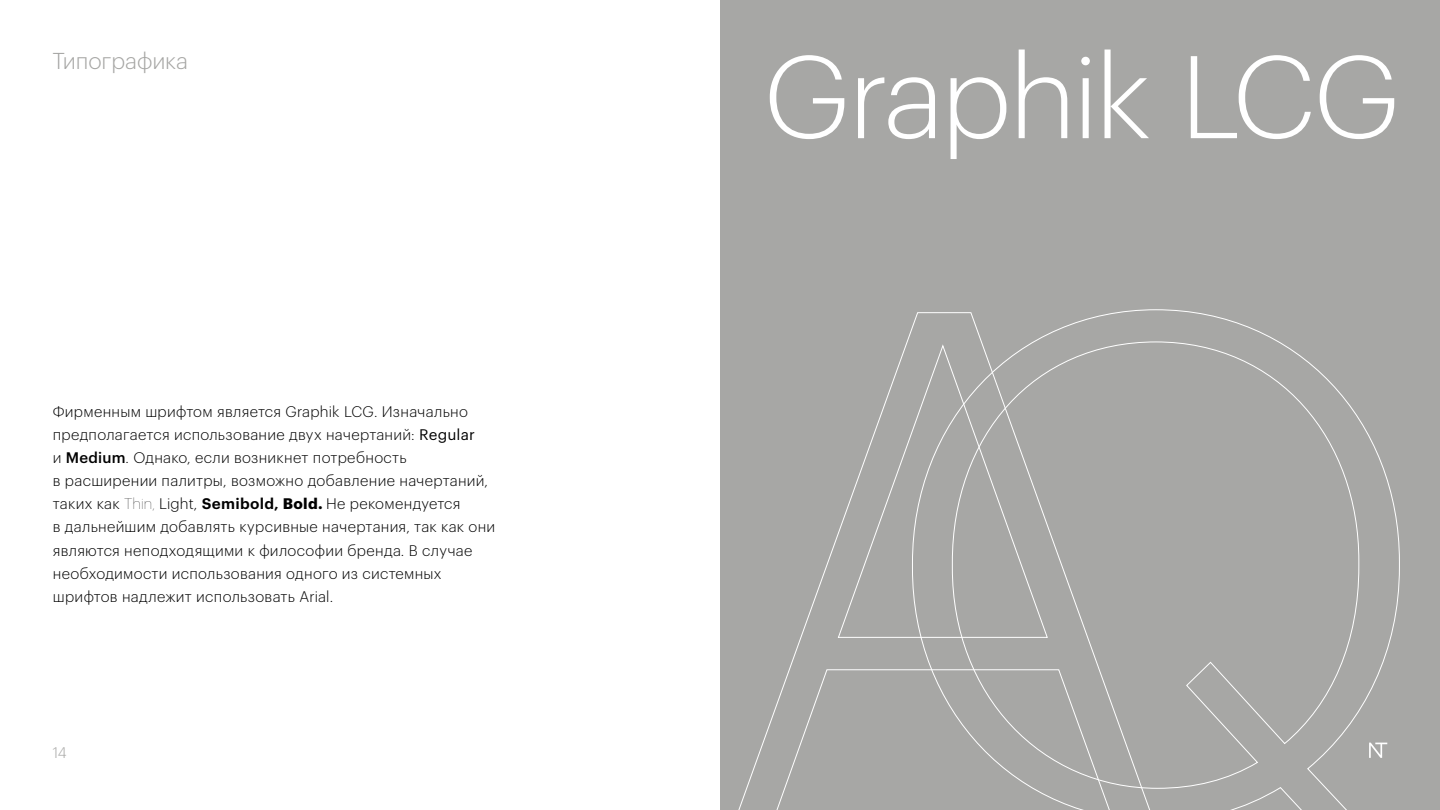
<style>
.page{position:relative;width:1440px;height:810px;background:#fff}
.page>*{position:absolute;margin:0;border:0;box-sizing:border-box;transform-origin:0 0}
.t1{font:300 114.68px "Graphik LCG";letter-spacing:-.03em;color:#fff}
.t2{font:300 22.5px "Graphik LCG";letter-spacing:-.005em;color:#a5a5a3}
.t3{font:300 15px/23.1px "Graphik LCG";letter-spacing:.02em;color:#000}
.t4{font:300 15px "Graphik LCG";color:#a7a7a5}
.s1{font-weight:400}
.s2{font-weight:500}
.s3{font-weight:100}
.s4{font-weight:600}
.s5{font-weight:700}
</style>
<div class="page">
<div style="left:721px;top:0;width:719px;height:810px;background:#a7a7a5"></div>
<svg style="left:738px;top:327px;width:174px;height:483px"></svg>
<svg style="left:912px;top:309px;width:488px;height:501px"></svg>
<svg style="left:1369px;top:743px;width:18px;height:15px"></svg>
<h2 class="t2" style="left:52px;top:45px;width:137px">Типографика</h2>
<p class="t3" style="left:53px;top:399px;width:444px">Фирменным шрифтом является Graphik LCG. Изначально предполагается использование двух начертаний: <span class="s1">Regular<br></span>и <span class="s2">Medium</span>. Однако, если возникнет потребность<br>в расширении палитры, возможно добавление начертаний, таких как <span class="s3">Thin,</span> Light, <span class="s4">Semibold,</span> <span class="s5">Bold.</span> Не рекомендуется<br>в дальнейшим добавлять курсивные начертания, так как они являются неподходящими к философии бренда. В случае необходимости использования одного из системных шрифтов надлежит использовать Arial.</p>
<p class="t4" style="left:53px;top:742px;width:16px">14</p>
<h1 class="t1" style="left:764px;top:13px;width:639px">Graphik LCG</h1>
</div>
